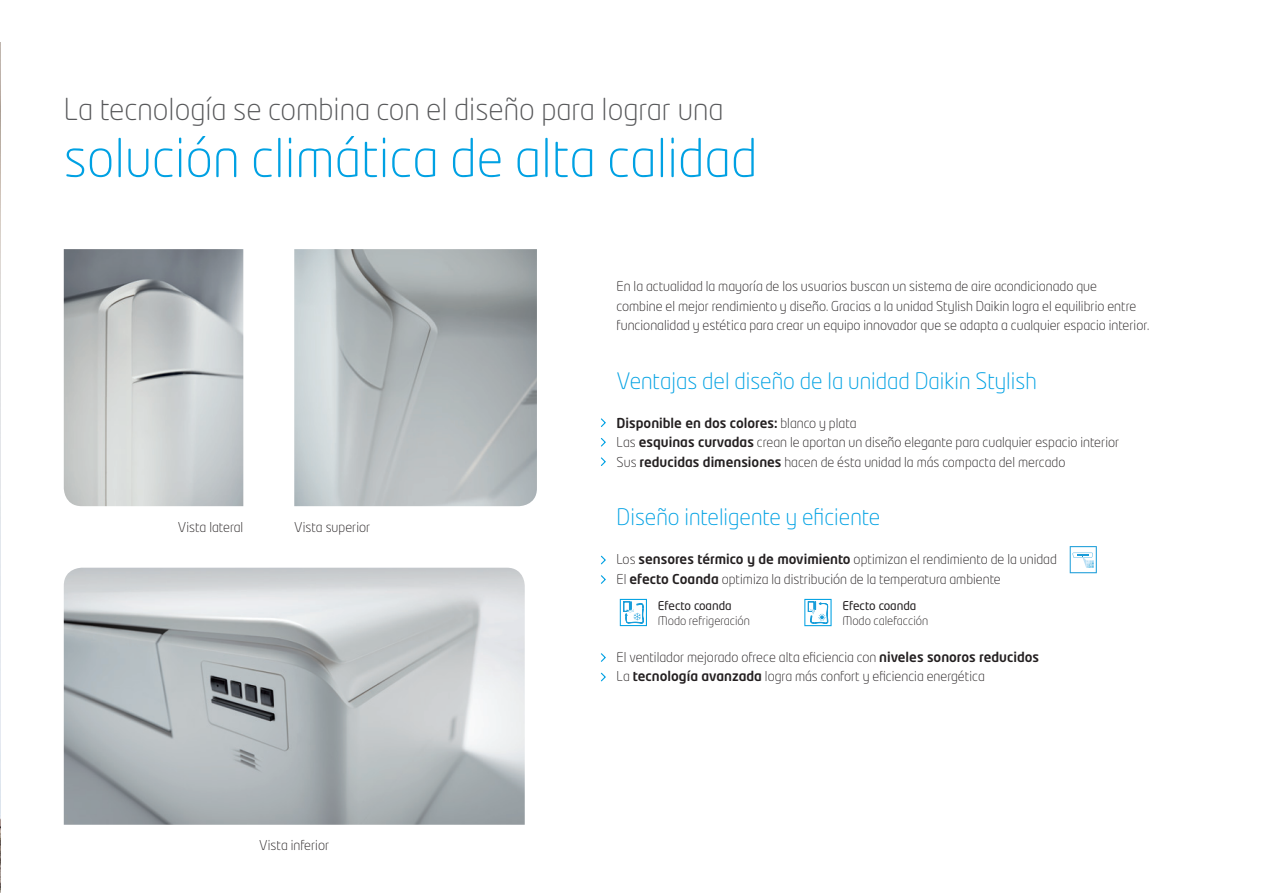
<style>
.page{position:relative;width:1263px;height:893px;background:#fff}
.page>*{position:absolute;margin:0;border:0;box-sizing:border-box;transform-origin:0 0}
.t1{font:300 52.5px "Neo Tech Std";color:#00a1e3}
.t2{font:300 30px "Neo Tech Std";color:#57585a}
.t3{font:300 22.5px "Neo Tech Std";color:#00a1e3}
.t4{font:300 13.5px/19.5px "Neo Tech Std";color:#231f20}
.t5{font:500 13.5px "Neo Tech Std";color:#231f20}
.t6{font:300 12px "Neo Tech Std";color:#231f20}
.t7{font:12px "Neo Tech Std";color:#231f20}
.s1{font-weight:300}
.s2{font-weight:500}
</style>
<div class="page">
<img style="left:0;top:43px;width:1px;height:850px">
<img style="left:294px;top:249px;width:243px;height:257px">
<img style="left:64px;top:249px;width:179px;height:257px">
<svg style="left:601px;top:418px;width:5px;height:9px"></svg>
<svg style="left:600px;top:438px;width:6px;height:9px"></svg>
<svg style="left:601px;top:457px;width:5px;height:9px"></svg>
<svg style="left:600px;top:555px;width:6px;height:10px"></svg>
<svg style="left:600px;top:575px;width:6px;height:9px"></svg>
<svg style="left:600px;top:653px;width:6px;height:9px"></svg>
<svg style="left:600px;top:672px;width:6px;height:10px"></svg>
<img style="left:64px;top:568px;width:461px;height:257px">
<svg style="left:620px;top:599px;width:27px;height:27px"></svg>
<svg style="left:804px;top:599px;width:27px;height:27px"></svg>
<svg style="left:1070px;top:546px;width:27px;height:27px"></svg>
<p class="t2" style="left:64px;top:91px;width:661px">La tecnología se combina con el diseño para lograr una</p>
<p class="t1" style="left:64px;top:126px;width:695px">solución climática de alta calidad</p>
<p class="t4" style="left:178px;top:517px;width:67px">Vista lateral</p>
<p class="t4" style="left:294px;top:517px;width:78px">Vista superior</p>
<p class="t4" style="left:259px;top:836px;width:71px">Vista inferior</p>
<p class="t4" style="left:617px;top:277px;width:534px">En la actualidad la mayoría de los usuarios buscan un sistema de aire acondicionado que<br>combine el mejor rendimiento y diseño. Gracias a la unidad Stylish Daikin logra el equilibrio entre funcionalidad y estética para crear un equipo innovador que se adapta a cualquier espacio interior.</p>
<p class="t3" style="left:617px;top:367px;width:422px">Ventajas del diseño de la unidad Daikin Stylish</p>
<p class="t5" style="left:617px;top:414px;width:242px">Disponible en dos colores: <span class="s1">blanco y plata</span></p>
<p class="t4" style="left:617px;top:433px;width:504px">Las <span class="s2">esquinas curvadas</span> crean le aportan un diseño elegante para cualquier espacio interior</p>
<p class="t4" style="left:617px;top:452px;width:450px">Sus <span class="s2">reducidas dimensiones</span> hacen de ésta unidad la más compacta del mercado</p>
<p class="t3" style="left:617px;top:504px;width:265px">Diseño inteligente y eficiente</p>
<p class="t4" style="left:617px;top:550px;width:442px">Los <span class="s2">sensores térmico y de movimiento</span> optimizan el rendimiento de la unidad</p>
<p class="t4" style="left:617px;top:569px;width:386px">El <span class="s2">efecto Coanda</span> optimiza la distribución de la temperatura ambiente</p>
<p class="t7" style="left:658px;top:598px;width:75px">Efecto coanda</p>
<p class="t6" style="left:658px;top:613px;width:94px">Modo refrigeración</p>
<p class="t7" style="left:842px;top:598px;width:75px">Efecto coanda</p>
<p class="t6" style="left:842px;top:613px;width:87px">Modo calefacción</p>
<p class="t4" style="left:617px;top:647px;width:424px">El ventilador mejorado ofrece alta eficiencia con <span class="s2">niveles sonoros reducidos</span></p>
<p class="t4" style="left:617px;top:667px;width:370px">La <span class="s2">tecnología avanzada</span> logra más confort y eficiencia energética</p>
</div>
